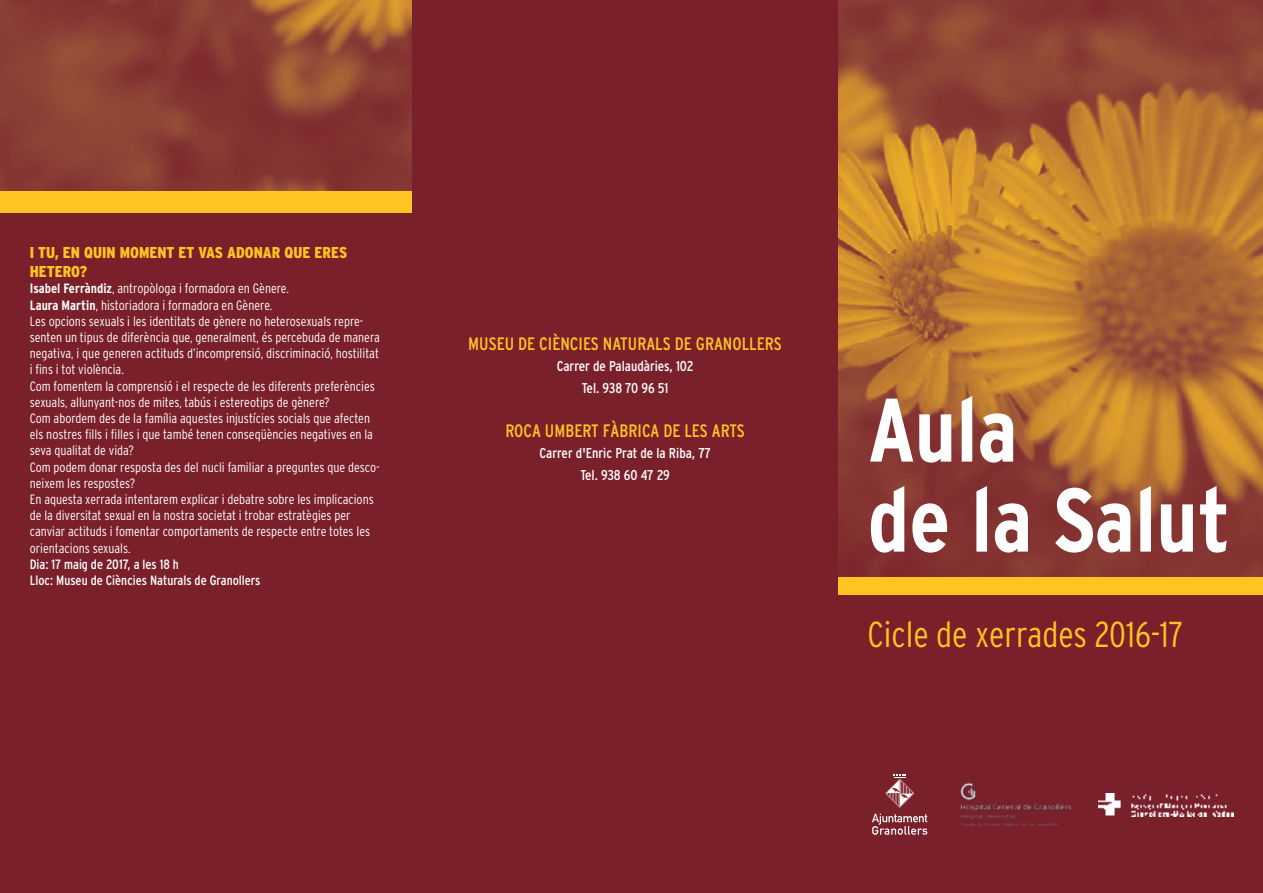
<style>
.page{position:relative;width:1263px;height:893px;background:#fff}
.page>*{position:absolute;margin:0;border:0;box-sizing:border-box;transform-origin:0 0}
.t1{font:700 condensed 90px/90px "Interstate";color:#fff}
.t2{font:300 condensed 36px "Interstate";color:#fec422}
.t3{font:condensed 18px "Interstate";color:#fec422}
.t4{font:900 condensed 15.75px/18.9px "Interstate";color:#fec422}
.t5{font:condensed 14.25px/21.3px "Interstate";color:#fff;text-align:center}
.t6{font:300 condensed 13.5px/16.2px "Interstate";color:#fff}
.t7{font:condensed 13.5px/16.2px "Interstate";color:#fff}
.s1{font-weight:700}
</style>
<div class="page">
<img style="left:0;top:0;width:1263px;height:577px">
<div style="left:0;top:191px;width:412px;height:702px;background:#7a202b"></div>
<div style="left:831px;top:595px;width:432px;height:298px;background:#7a202b"></div>
<div style="left:838px;top:577px;width:425px;height:18px;background:#fec422"></div>
<div style="left:412px;top:0;width:426px;height:893px;background:#7a202b"></div>
<div style="left:0;top:191px;width:412px;height:22px;background:#fec422"></div>
<img style="left:1098px;top:793px;width:135px;height:23px">
<img style="left:960px;top:783px;width:112px;height:44px">
<svg style="left:872px;top:814px;width:55px;height:21px"></svg>
<svg style="left:885px;top:775px;width:29px;height:33px"></svg>
<p class="t4" style="left:30px;top:243px;width:319px">I TU, EN QUIN MOMENT ET VAS ADONAR QUE ERES<br>HETERO?</p>
<p class="t6" style="left:30px;top:280px;width:352px"><span class="s1">Isabel Ferràndiz</span>, antropòloga i formadora en Gènere.<br><span class="s1">Laura Martin</span>, historiadora i formadora en Gènere.<br>Les opcions sexuals i les identitats de gènere no heterosexuals repre&shy;senten un tipus de diferència que, generalment, és percebuda de manera negativa, i que generen actituds d’incomprensió, discriminació, hostilitat i fins i tot violència.<br>Com fomentem la comprensió i el respecte de les diferents preferències sexuals, allunyant-nos de mites, tabús i estereotips de gènere?<br>Com abordem des de la família aquestes injustícies socials que afecten els nostres fills i filles i que també tenen conseqüències negatives en la seva qualitat de vida?<br>Com podem donar resposta des del nucli familiar a preguntes que desco&shy;neixem les respostes?<br>En aquesta xerrada intentarem explicar i debatre sobre les implicacions de la diversitat sexual en la nostra societat i trobar estratègies per canviar actituds i fomentar comportaments de respecte entre totes les orientacions sexuals.</p>
<p class="t7" style="left:30px;top:556px;width:232px">Dia: 17 maig de 2017, a les 18 h<br>Lloc: Museu de Ciències Naturals de Granollers</p>
<h3 class="t3" style="left:468px;top:334px;width:315px">MUSEU DE CIÈNCIES NATURALS DE GRANOLLERS</h3>
<p class="t5" style="left:557px;top:356px;width:138px">Carrer de Palaudàries, 102<br>Tel. 938 70 96 51</p>
<h3 class="t3" style="left:505px;top:421px;width:241px">ROCA UMBERT FÀBRICA DE LES ARTS</h3>
<p class="t5" style="left:539px;top:443px;width:173px">Carrer d'Enric Prat de la Riba, 77<br>Tel. 938 60 47 29</p>
<h1 class="t1" style="left:867px;top:384px;width:365px">Aula<br>de la Salut</h1>
<h2 class="t2" style="left:867px;top:614px;width:317px">Cicle de xerrades 2016-17</h2>
</div>
